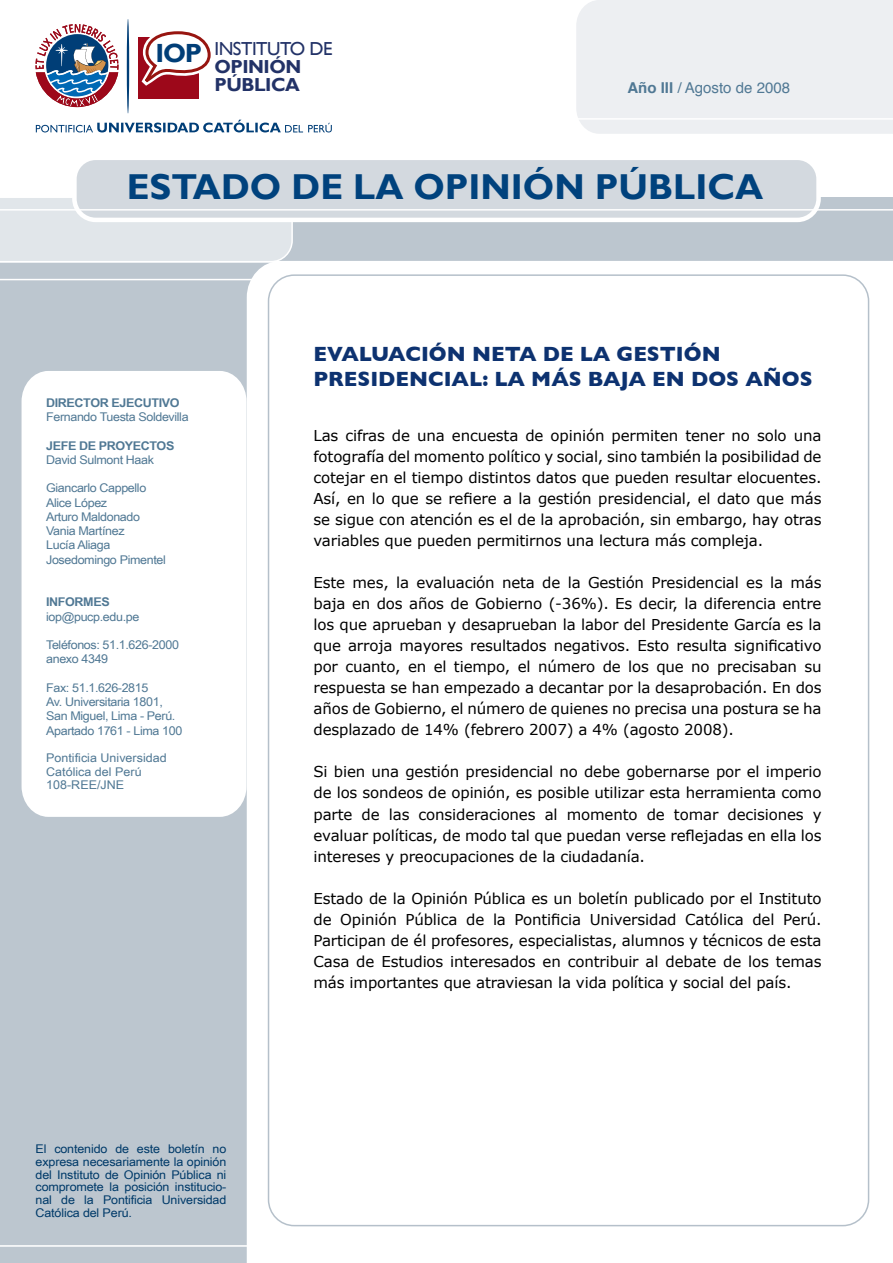
<style>
.page{position:relative;width:893px;height:1263px;background:#fff}
.page>*{position:absolute;margin:0;border:0;box-sizing:border-box;transform-origin:0 0}
.t1{font:700 36px "Gill Sans";color:#00427d}
.t2{font:700 26.25px "Gill Sans";color:#003e77}
.t3{font:700 21px/25.2px "Gill Sans";color:#0d3270}
.t4{font:700 18.9px/18.1px "Gill Sans";letter-spacing:-.025em;color:#223267}
.t5{font:18.9px "Gill Sans";letter-spacing:-.025em;color:#223267}
.t6{font:15px/21px "Verdana";letter-spacing:-.01em;color:#000;text-align:justify}
.t7{font:15px "Helvetica";color:#507894}
.t8{font:12px/14.2px "Arial Narrow";letter-spacing:-.025em;color:#507894;scale:1.28 1}
.t9{font:12px/12.8px "Arial Narrow";letter-spacing:-.01em;color:#003a69;text-align:justify;scale:1.28 1}
.t10{font:12px/13.5px "Arial Narrow";color:#507894;scale:1.28 1}
.t11{font:700 12px "Arial Narrow";letter-spacing:-.025em;color:#507894;scale:1.28 1}
.s1{font-weight:700}
</style>
<div class="page">
<div style="left:0;top:197px;width:893px;height:1066px;background:#bcc6cf"></div>
<div style="left:0;top:197px;width:293px;height:64px;background:#e1e6ea"></div>
<div style="left:247px;top:261px;width:646px;height:1002px;background:#fff"></div>
<div style="left:576px;top:0;width:317px;height:134px;background:#edeff2"></div>
<hr style="left:0;top:279px;width:270px;height:1px;background:#fff">
<hr style="left:0;top:261px;width:282px;height:1px;background:#fff">
<hr style="left:0;top:1245px;width:893px;height:2px;background:#fff">
<hr style="left:492px;top:118px;width:401px;height:2px;background:#fff">
<div style="left:74px;top:158px;width:745px;height:62px;background:#d3d9df;border-radius:21px"></div>
<div style="left:72px;top:156px;width:749px;height:66px;border:4px solid #fff;border-radius:21px"></div>
<div style="left:22px;top:371px;width:225px;height:446px;background:#fff"></div>
<hr style="left:0;top:209px;width:893px;height:2px;background:#fff">
<svg style="left:35px;top:19px;width:297px;height:113px"></svg>
<div style="left:312px;top:338px;width:503px;height:55px;background:#fff"></div>
<div style="left:309px;top:425px;width:516px;height:128px;background:#fff"></div>
<div style="left:310px;top:572px;width:515px;height:170px;background:#fff"></div>
<div style="left:310px;top:761px;width:516px;height:106px;background:#fff"></div>
<div style="left:311px;top:887px;width:514px;height:107px;background:#fff"></div>
<h2 class="t2" style="left:156px;top:37px;width:48px">IOP</h2>
<p class="t5" style="left:214px;top:37px;width:120px">INSTITUTO DE</p>
<p class="t4" style="left:214px;top:58px;width:88px">OPINIÓN<br>PÚBLICA</p>
<p class="t7" style="left:627px;top:76px;width:164px"><span class="s1">Año III</span> / Agosto de 2008</p>
<h1 class="t1" style="left:127px;top:165px;width:638px">ESTADO DE LA OPINIÓN PÚBLICA</h1>
<p class="t11" style="left:46px;top:396px;width:106px">DIRECTOR EJECUTIVO</p>
<p class="t8" style="left:46px;top:410px;width:113px">Fernando Tuesta Soldevilla</p>
<p class="t11" style="left:46px;top:438px;width:102px">JEFE DE PROYECTOS</p>
<p class="t8" style="left:46px;top:453px;width:86px">David Sulmont Haak</p>
<p class="t8" style="left:46px;top:481px;width:95px">Giancarlo Cappello<br>Alice López<br>Arturo Maldonado<br>Vania Martínez<br>Lucía Aliaga<br>Josedomingo Pimentel</p>
<p class="t11" style="left:46px;top:595px;width:51px">INFORMES</p>
<p class="t8" style="left:46px;top:609px;width:74px">iop@pucp.edu.pe</p>
<p class="t8" style="left:46px;top:638px;width:105px">Teléfonos: 51.1.626-2000 anexo 4349</p>
<p class="t8" style="left:46px;top:680px;width:108px">Fax: 51.1.626-2815<br>Av. Universitaria 1801,<br>San Miguel, Lima - Perú.<br>Apartado 1761 - Lima 100</p>
<p class="t10" style="left:46px;top:751px;width:96px">Pontificia Universidad<br>Católica del Perú<br>108-REE/JNE</p>
<p class="t9" style="left:36px;top:1142px;width:151px">El contenido de este boletín no expresa necesariamente la opinión del Instituto de Opinión Pública ni compromete la posición institucio&shy;nal de la Pontificia Universidad Católica del Perú.</p>
<h3 class="t3" style="left:313px;top:341px;width:501px">EVALUACIÓN NETA DE LA GESTIÓN<br>PRESIDENCIAL: LA MÁS BAJA EN DOS AÑOS</h3>
<p class="t6" style="left:313px;top:424px;width:510px">Las cifras de una encuesta de opinión permiten tener no solo una fotografía del momento político y social, sino también la posibilidad de cotejar en el tiempo distintos datos que pueden resultar elocuentes.<br>Así, en lo que se refiere a la gestión presidencial, el dato que más se sigue con atención es el de la aprobación, sin embargo, hay otras variables que pueden permitirnos una lectura más compleja.</p>
<p class="t6" style="left:313px;top:572px;width:510px">Este mes, la evaluación neta de la Gestión Presidencial es la más baja en dos años de Gobierno (-36%). Es decir, la diferencia entre los que aprueban y desaprueban la labor del Presidente García es la que arroja mayores resultados negativos. Esto resulta significativo por cuanto, en el tiempo, el número de los que no precisaban su respuesta se han empezado a decantar por la desaprobación. En dos años de Gobierno, el número de quienes no precisa una postura se ha desplazado de 14% (febrero 2007) a 4% (agosto 2008).</p>
<p class="t6" style="left:313px;top:761px;width:510px">Si bien una gestión presidencial no debe gobernarse por el imperio de los sondeos de opinión, es posible utilizar esta herramienta como parte de las consideraciones al momento de tomar decisiones y evaluar políticas, de modo tal que puedan verse reflejadas en ella los intereses y preocupaciones de la ciudadanía.</p>
<p class="t6" style="left:313px;top:887px;width:510px">Estado de la Opinión Pública es un boletín publicado por el Instituto de Opinión Pública de la Pontificia Universidad Católica del Perú.<br>Participan de él profesores, especialistas, alumnos y técnicos de esta Casa de Estudios interesados en contribuir al debate de los temas más importantes que atraviesan la vida política y social del país.</p>
</div>
